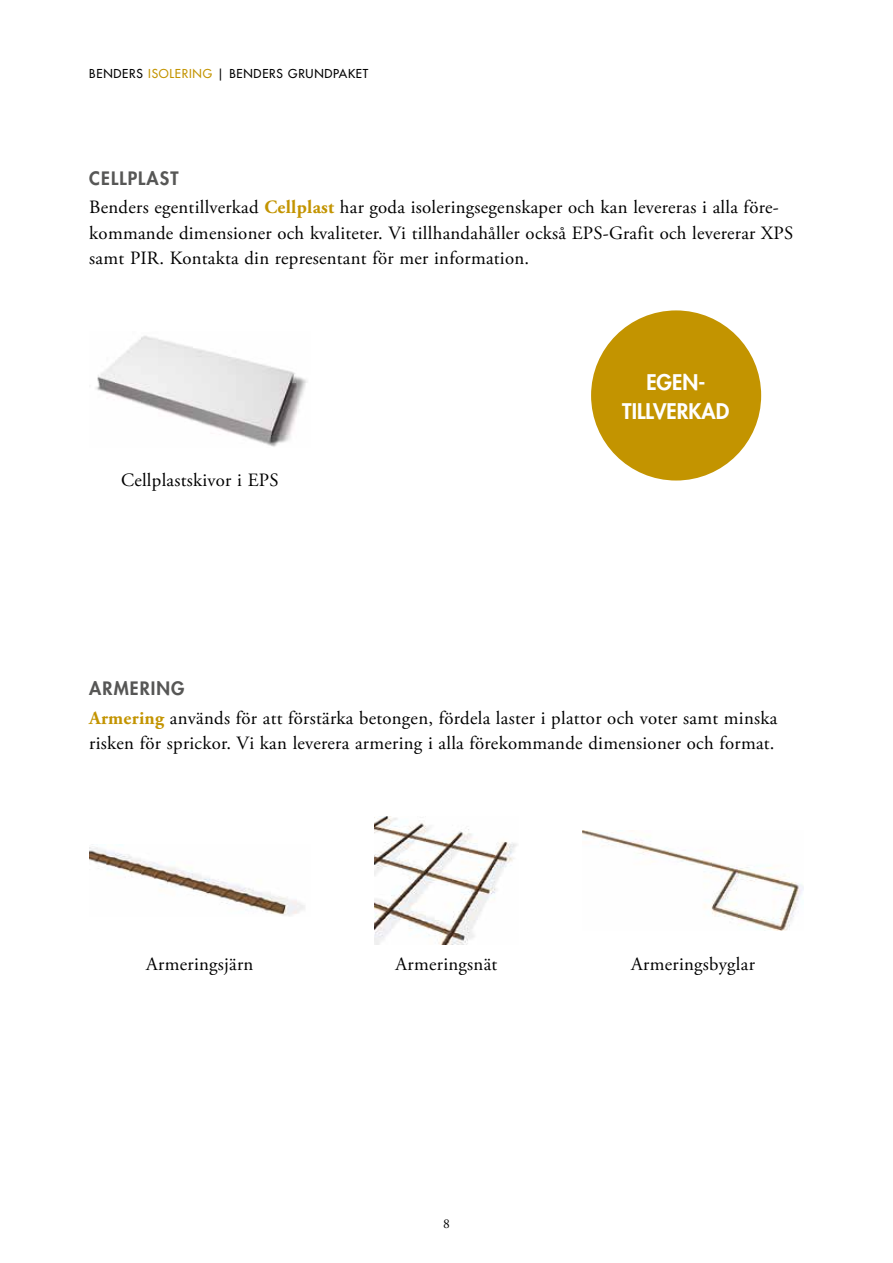
<style>
.page{position:relative;width:893px;height:1263px;background:#fff}
.page>*{position:absolute;margin:0;border:0;box-sizing:border-box;transform-origin:0 0}
.t1{font:800 21px/29.2px "Futura Std";color:#fff;text-align:center}
.t2{font:18.75px/25.5px "Adobe Garamond Pro";letter-spacing:.015em;color:#000}
.t3{font:800 18px "Futura Std";letter-spacing:.06em;color:#575756}
.t4{font:13.5px "Adobe Garamond Pro";color:#000}
.t5{font:500 12px "Futura Std";letter-spacing:.06em;color:#000}
.s1{color:#c39400}
.s2{font-weight:700;color:#c39400}
</style>
<div class="page">
<img style="left:96px;top:336px;width:211px;height:111px">
<div style="left:591px;top:310px;width:170px;height:170px;background:#c39400;border-radius:50%"></div>
<img style="left:374px;top:816px;width:143px;height:128px">
<img style="left:89px;top:844px;width:216px;height:72px">
<img style="left:583px;top:830px;width:221px;height:100px">
<p class="t5" style="left:89px;top:66px;width:281px">BENDERS <span class="s1">ISOLERING</span> | BENDERS GRUNDPAKET</p>
<p class="t3" style="left:89px;top:167px;width:91px">CELLPLAST</p>
<p class="t2" style="left:89px;top:195px;width:705px">Benders egentillverkad <span class="s2">Cellplast</span> har goda isoleringsegenskaper och kan levereras i alla före&shy;kommande dimensioner och kvaliteter. Vi tillhandahåller också EPS-Grafit och levererar XPS samt PIR. Kontakta din representant för mer information.</p>
<p class="t2" style="left:121px;top:468px;width:159px">Cellplastskivor i EPS</p>
<p class="t3" style="left:89px;top:677px;width:97px">ARMERING</p>
<p class="t1" style="left:622px;top:367px;width:109px">EGEN-<br>TILLVERKAD</p>
<p class="t2" style="left:89px;top:706px;width:690px"><span class="s2">Armering</span> används för att förstärka betongen, fördela laster i plattor och voter samt minska risken för sprickor. Vi kan leverera armering i alla förekommande dimensioner och format.</p>
<p class="t2" style="left:146px;top:952px;width:109px">Armeringsjärn</p>
<p class="t2" style="left:396px;top:952px;width:103px">Armeringsnät</p>
<p class="t4" style="left:443px;top:1216px;width:8px">8</p>
<p class="t2" style="left:631px;top:952px;width:125px">Armeringsbyglar</p>
</div>
